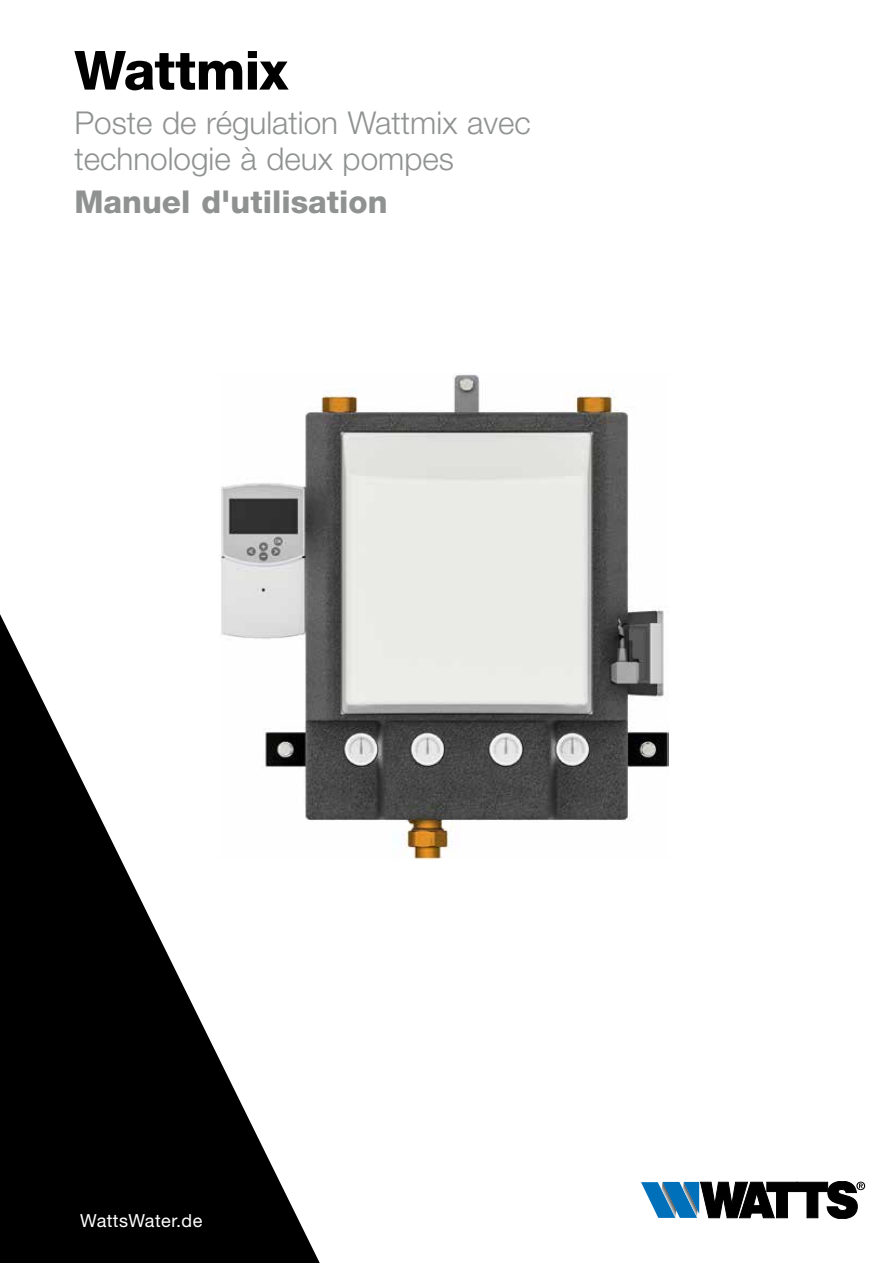
<style>
.page{position:relative;width:893px;height:1263px;background:#fff}
.page>*{position:absolute;margin:0;border:0;box-sizing:border-box;transform-origin:0 0}
.t1{font:800 54px "Helvetica Neue LT Std";letter-spacing:-.015em;color:#000}
.t2{font:300 31.5px/36px "Helvetica Neue LT Std";color:#909292}
.t3{font:800 31.5px "Helvetica Neue LT Std";color:#909292}
.t4{font:18px "Helvetica Neue LT Std";letter-spacing:.025em;color:#fff}
</style>
<div class="page">
<img style="left:219px;top:373px;width:449px;height:486px">
<svg style="left:641px;top:1181px;width:224px;height:38px"></svg>
<svg style="left:0;top:614px;width:320px;height:649px;fill:#060606"></svg>
<h1 class="t1" style="left:74px;top:38px;width:215px">Wattmix</h1>
<p class="t2" style="left:74px;top:104px;width:458px">Poste de régulation Wattmix avec technologie à deux pompes</p>
<p class="t3" style="left:74px;top:183px;width:315px">Manuel d'utilisation</p>
<p class="t4" style="left:80px;top:1210px;width:124px">WattsWater.de</p>
</div>
